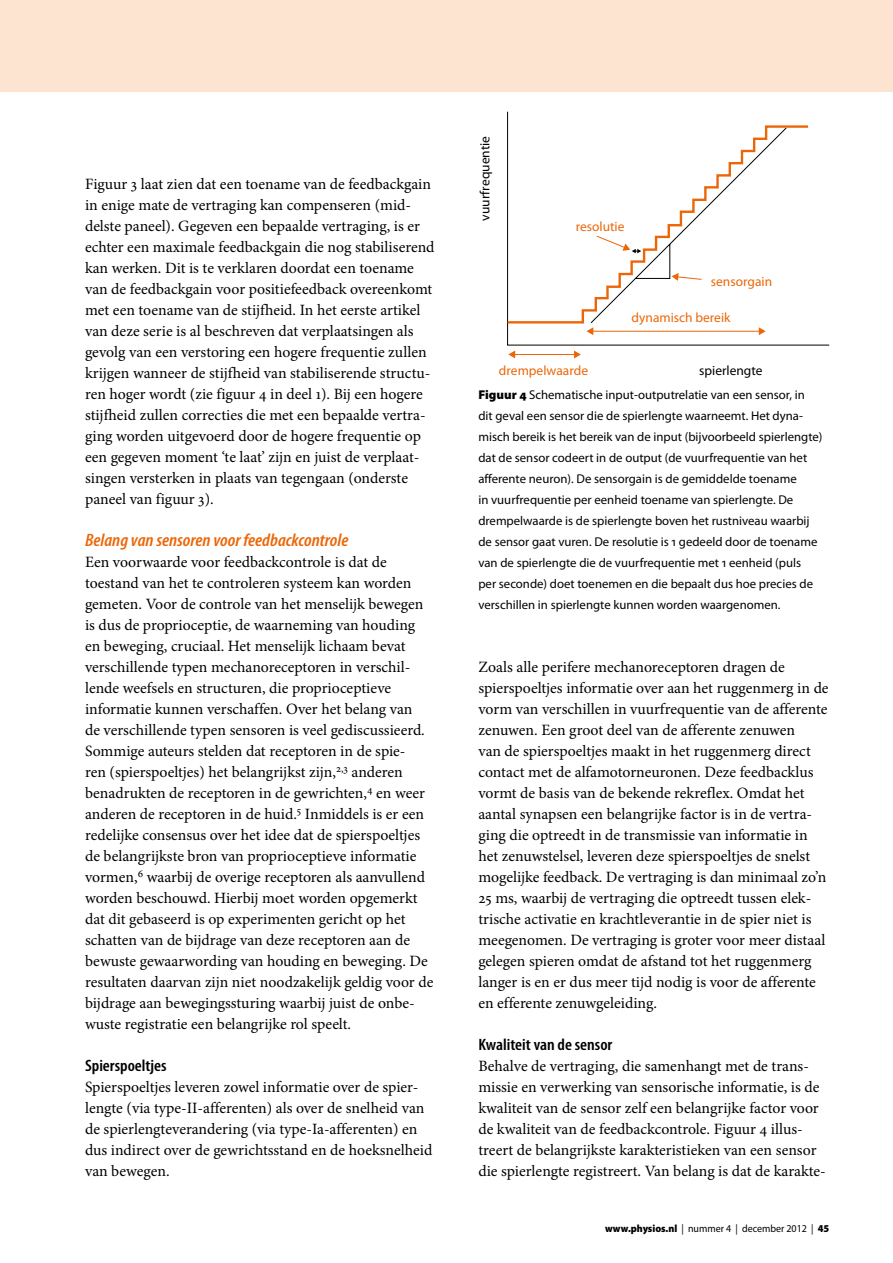
<style>
.page{position:relative;width:893px;height:1263px;background:#fff}
.page>*{position:absolute;margin:0;border:0;box-sizing:border-box;transform-origin:0 0}
.t1{font:italic 600 condensed 18px "Myriad Pro";color:#ec6608;scale:1.07 1}
.t2{font:600 condensed 16.5px "Myriad Pro";color:#000;scale:1.07 1}
.t3{font:15.75px/21px "Minion Pro";color:#000}
.t4{font:13.5px "Myriad Pro";color:#ec6608}
.t5{font:13.5px "Myriad Pro";color:#000}
.t6{font:12.75px/21px "Myriad Pro";color:#000}
.t7{font:10.5px "Myriad Pro";color:#000;scale:.95 1}
.s1{font-weight:900}
</style>
<div class="page">
<div style="left:0;top:0;width:893px;height:91px;background:#fde4d0"></div>
<svg style="left:507px;top:112px;width:322px;height:234px"></svg>
<svg style="left:507px;top:124px;width:303px;height:201px"></svg>
<svg style="left:671px;top:273px;width:31px;height:8px"></svg>
<hr style="left:592px;top:331px;width:168px;height:1px;background:#ec6608">
<svg style="left:759px;top:327px;width:7px;height:8px"></svg>
<svg style="left:586px;top:327px;width:7px;height:8px"></svg>
<hr style="left:514px;top:354px;width:61px;height:1px;background:#ec6608">
<svg style="left:574px;top:351px;width:7px;height:7px"></svg>
<svg style="left:508px;top:350px;width:7px;height:8px"></svg>
<svg style="left:596px;top:235px;width:45px;height:18px"></svg>
<p class="t3" style="left:85px;top:174px;width:351px">Figuur 3 laat zien dat een toename van de feedbackgain in enige mate de vertraging kan compenseren (mid&shy;delste paneel). Gegeven een bepaalde vertraging, is er echter een maximale feedbackgain die nog stabiliserend kan werken. Dit is te verklaren doordat een toename van de feedbackgain voor positiefeedback overeenkomt met een toename van de stijfheid. In het eerste artikel van deze serie is al beschreven dat verplaatsingen als gevolg van een verstoring een hogere frequentie zullen krijgen wanneer de stijfheid van stabiliserende structu&shy;ren hoger wordt (zie figuur 4 in deel 1). Bij een hogere stijfheid zullen correcties die met een bepaalde vertra&shy;ging worden uitgevoerd door de hogere frequentie op een gegeven moment ‘te laat’ zijn en juist de verplaat&shy;singen versterken in plaats van tegengaan (onderste paneel van figuur 3).</p>
<p class="t1" style="left:85px;top:529px;width:248px">Belang van sensoren voor feedbackcontrole</p>
<p class="t3" style="left:85px;top:552px;width:350px">Een voorwaarde voor feedbackcontrole is dat de toestand van het te controleren systeem kan worden gemeten. Voor de controle van het menselijk bewegen is dus de proprioceptie, de waarneming van houding en beweging, cruciaal. Het menselijk lichaam bevat verschillende typen mechanoreceptoren in verschil&shy;lende weefsels en structuren, die proprioceptieve informatie kunnen verschaffen. Over het belang van<br>de verschillende typen sensoren is veel gediscussieerd.<br>Sommige auteurs stelden dat receptoren in de spie-<br>ren (spierspoeltjes) het belangrijkst zijn,<sup>2,3</sup> anderen benadrukten de receptoren in de gewrichten,<sup>4</sup> en weer anderen de receptoren in de huid.<sup>5</sup> Inmiddels is er een redelijke consensus over het idee dat de spierspoeltjes de belangrijkste bron van proprioceptieve informatie vormen,<sup>6</sup> waarbij de overige receptoren als aanvullend worden beschouwd. Hierbij moet worden opgemerkt dat dit gebaseerd is op experimenten gericht op het schatten van de bijdrage van deze receptoren aan de bewuste gewaarwording van houding en beweging. De resultaten daarvan zijn niet noodzakelijk geldig voor de bijdrage aan bewegingssturing waarbij juist de onbe&shy;wuste registratie een belangrijke rol speelt.</p>
<p class="t2" style="left:85px;top:1055px;width:78px">Spierspoeltjes</p>
<p class="t3" style="left:85px;top:1077px;width:349px">Spierspoeltjes leveren zowel informatie over de spier&shy;lengte (via type-II-afferenten) als over de snelheid van de spierlengteverandering (via type-Ia-afferenten) en dus indirect over de gewrichtsstand en de hoeksnelheid van bewegen.</p>
<p class="t5" style="left:477px;top:221px;width:86px;rotate:-90deg">vuurfrequentie</p>
<p class="t4" style="left:576px;top:218px;width:50px">resolutie</p>
<p class="t4" style="left:711px;top:273px;width:63px">sensorgain</p>
<p class="t4" style="left:632px;top:309px;width:100px">dynamisch bereik</p>
<p class="t4" style="left:499px;top:362px;width:91px">drempelwaarde</p>
<p class="t5" style="left:699px;top:362px;width:65px">spierlengte</p>
<p class="t6" style="left:478px;top:384px;width:346px"><span class="s1">Figuur 4</span> Schematische input-outputrelatie van een sensor, in<br>dit geval een sensor die de spierlengte waarneemt. Het dyna&shy;misch bereik is het bereik van de input (bijvoorbeeld spierlengte) dat de sensor codeert in de output (de vuurfrequentie van het afferente neuron). De sensorgain is de gemiddelde toename<br>in vuurfrequentie per eenheid toename van spierlengte. De drempelwaarde is de spierlengte boven het rustniveau waarbij de sensor gaat vuren. De resolutie is 1 gedeeld door de toename van de spierlengte die de vuurfrequentie met 1 eenheid (puls<br>per seconde) doet toenemen en die bepaalt dus hoe precies de verschillen in spierlengte kunnen worden waargenomen.</p>
<p class="t3" style="left:478px;top:657px;width:352px">Zoals alle perifere mechanoreceptoren dragen de spierspoeltjes informatie over aan het ruggenmerg in de vorm van verschillen in vuurfrequentie van de afferente zenuwen. Een groot deel van de afferente zenuwen<br>van de spierspoeltjes maakt in het ruggenmerg direct contact met de alfamotorneuronen. Deze feedbacklus vormt de basis van de bekende rekreflex. Omdat het aantal synapsen een belangrijke factor is in de vertra&shy;ging die optreedt in de transmissie van informatie in het zenuwstelsel, leveren deze spierspoeltjes de snelst mogelijke feedback. De vertraging is dan minimaal zo’n 25 ms, waarbij de vertraging die optreedt tussen elek&shy;trische activatie en krachtleverantie in de spier niet is meegenomen. De vertraging is groter voor meer distaal gelegen spieren omdat de afstand tot het ruggenmerg langer is en er dus meer tijd nodig is voor de afferente en efferente zenuwgeleiding.</p>
<p class="t2" style="left:478px;top:1034px;width:127px">Kwaliteit van de sensor</p>
<p class="t3" style="left:478px;top:1056px;width:349px">Behalve de vertraging, die samenhangt met de trans&shy;missie en verwerking van sensorische informatie, is de kwaliteit van de sensor zelf een belangrijke factor voor de kwaliteit van de feedbackcontrole. Figuur 4 illus&shy;treert de belangrijkste karakteristieken van een sensor die spierlengte registreert. Van belang is dat de karakte-</p>
<p class="t7" style="left:605px;top:1222px;width:237px"><span class="s1">www.physios.nl</span> | nummer 4 | december 2012 | <span class="s1">45</span></p>
</div>
